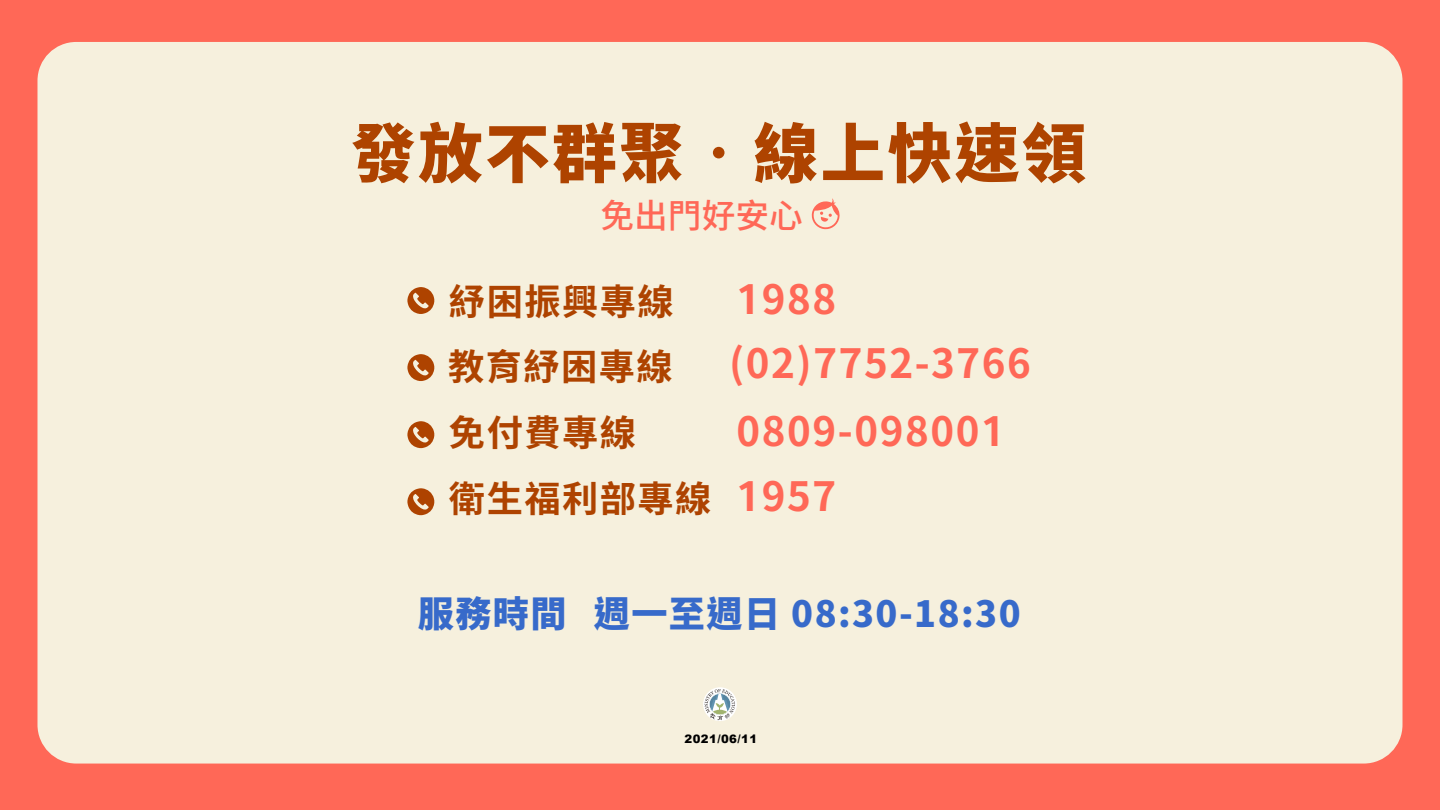
<style>
.page{position:relative;width:1440px;height:810px;background:#ff6857}
.page>*{position:absolute;margin:0;border:0;box-sizing:border-box;transform-origin:0 0}
.t1{font:900 64.5px "Noto Sans CJ Ktc";letter-spacing:.04em;color:#ae4300}
.t2{font:40.28px/65.6px "Gen Seki Gothic TW B";letter-spacing:.04em;color:#ff6857}
.t3{font:700 36.22px/66.2px "Noto Sans CJ Ktc";letter-spacing:.04em;color:#ae4300}
.t4{font:900 36.08px "Noto Sans CJ Ktc";letter-spacing:.04em;color:#376aca}
.t5{font:500 33.75px "Noto Sans CJ Ktc";color:#ff6857}
.t6{font:900 11.62px "Arial";letter-spacing:.04em;color:#000}
</style>
<div class="page">
<div style="left:38px;top:42px;width:1364px;height:722px;background:#f6f0dd;border-radius:39px"></div>
<svg style="left:407px;top:287px;width:27px;height:27px"></svg>
<svg style="left:407px;top:354px;width:27px;height:27px"></svg>
<svg style="left:407px;top:421px;width:27px;height:27px"></svg>
<svg style="left:407px;top:488px;width:27px;height:27px"></svg>
<svg style="left:703px;top:687px;width:34px;height:34px"></svg>
<svg style="left:705px;top:689px;width:30px;height:31px"></svg>
<svg style="left:811px;top:198px;width:29px;height:32px"></svg>
<h1 class="t1" style="left:351px;top:117px;width:737px">發放不群聚•線上快速領</h1>
<p class="t5" style="left:600px;top:196px;width:204px">免出門好安心</p>
<p class="t3" style="left:449px;top:269px;width:226px">紓困振興專線</p>
<p class="t2" style="left:737px;top:268px;width:101px">1988</p>
<p class="t3" style="left:448px;top:334px;width:226px">教育紓困專線</p>
<p class="t2" style="left:729px;top:331px;width:303px">(02)7752-3766</p>
<p class="t3" style="left:449px;top:400px;width:264px">免付費專線<br>衛生福利部專線</p>
<p class="t2" style="left:737px;top:399px;width:270px">0809-098001<br>1957</p>
<p class="t4" style="left:418px;top:594px;width:604px">服務時間 週一至週日 08:30-18:30</p>
<p class="t6" style="left:685px;top:730px;width:74px">2021/06/11</p>
</div>
